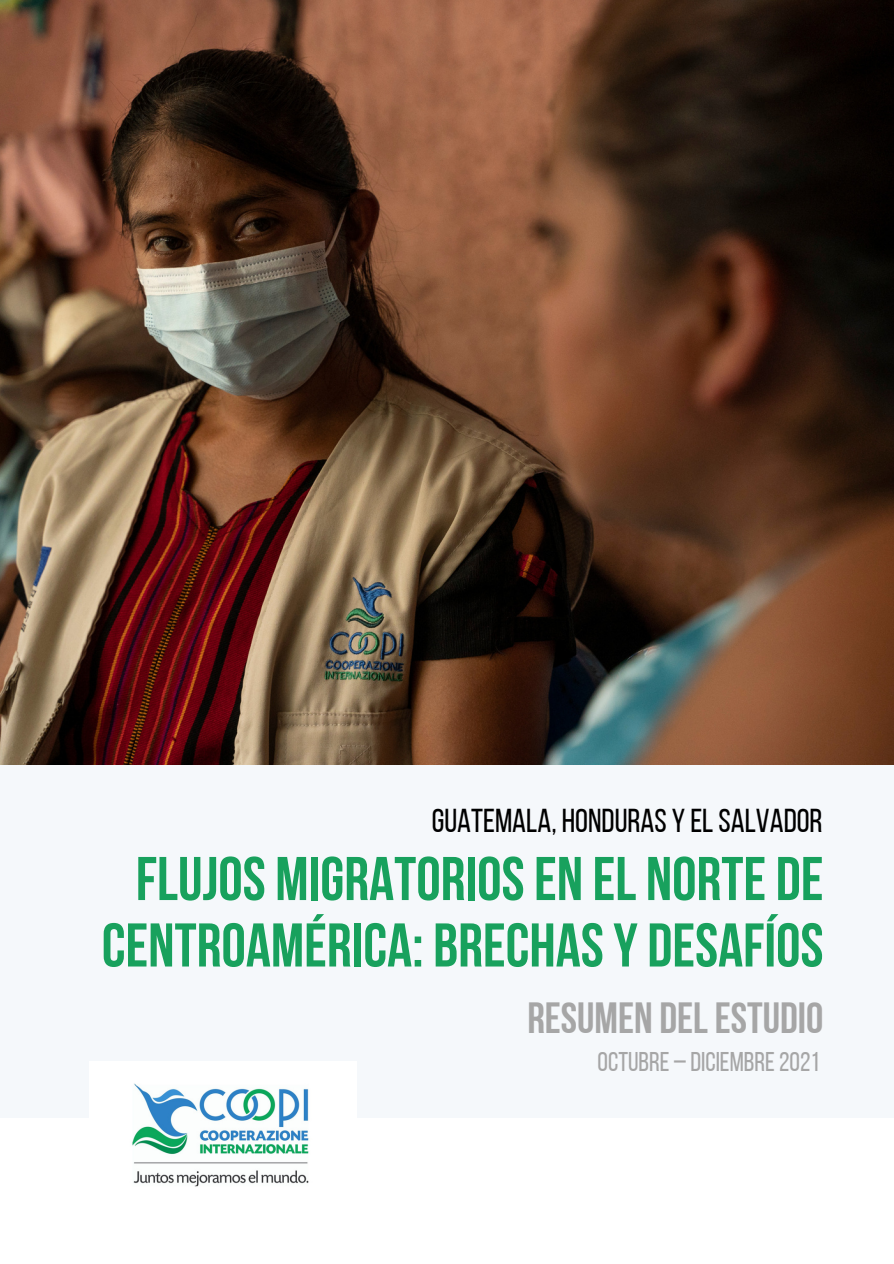
<style>
.page{position:relative;width:894px;height:1264px;background:#fff}
.page>*{position:absolute;margin:0;border:0;box-sizing:border-box;transform-origin:0 0}
.t1{font:61.5px/66.4px "Bebas Neue Cyrillic";color:#18a15d;text-align:center}
.t2{font:43.5px "Bebas Neue Cyrillic";color:#a6a6a6}
.t3{font:33px "Bebas Neue";color:#000}
.t4{font:27px "Bebas Neue";color:#a6a6a6}
</style>
<div class="page">
<img style="left:0;top:0;width:893px;height:765px">
<div style="left:0;top:765px;width:893px;height:352px;background:#f5f8fb"></div>
<img style="left:132px;top:1084px;width:177px;height:103px">
<p class="t3" style="left:431px;top:807px;width:392px">GUATEMALA, HONDURAS Y ELSALVADOR</p>
<p class="t1" style="left:102px;top:851px;width:723px">FLUJOS MIGRATORIOSEN EL NORTE DE<br>CENTROAMÉRICA: BRECHASY DESAFÍOS</p>
<p class="t2" style="left:527px;top:1000px;width:297px">RESUMEN DELESTUDIO</p>
<p class="t4" style="left:597px;top:1050px;width:223px">OCTUBRE – DICIEMBRE 2021</p>
</div>
